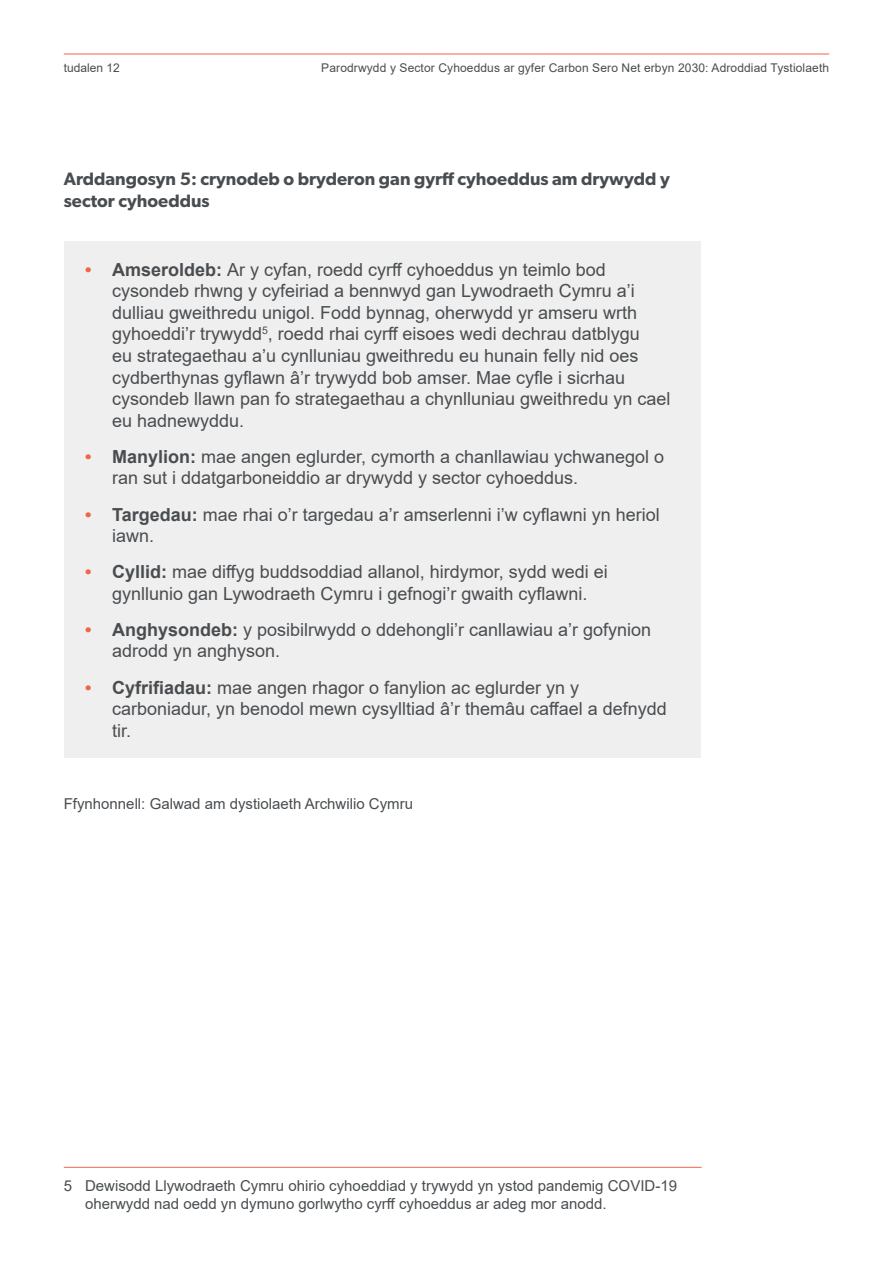
<style>
.page{position:relative;width:893px;height:1263px;background:#fff}
.page>*{position:absolute;margin:0;border:0;box-sizing:border-box;transform-origin:0 0}
.t1{font:18px/21.6px "Arial";color:#494d50}
.Box___Figure_Heading{font:600 18px/22.5px "Gibson";color:#494d50}
.Footnotes{font:15px/18px "Arial";color:#494d50}
.Source_text{font:15px "Arial";color:#494d50}
.t2{font:12px "Arial";letter-spacing:.01em;color:#494d50}
.s1{font-weight:700;color:#f16449}
.s2{font-weight:700}
</style>
<div class="page">
<hr style="left:64px;top:54px;width:765px;height:1px;background:#f16449">
<div style="left:64px;top:241px;width:636px;height:517px;background:#f0efef"></div>
<hr style="left:64px;top:1167px;width:638px;height:1px;background:#f16449">
<p class="t2" style="left:64px;top:59px;width:58px">tudalen 12</p>
<p class="t2" style="left:321px;top:59px;width:509px">Parodrwydd y Sector Cyhoeddus ar gyfer Carbon Sero Net erbyn 2030: Adroddiad Tystiolaeth</p>
<p class="Box___Figure_Heading" style="left:64px;top:167px;width:608px">Arddangosyn 5: crynodeb o bryderon gan gyrff cyhoeddus am drywydd y sector cyhoeddus</p>
<p class="t1" style="left:112px;top:258px;width:560px;text-indent:-27px"><span class="s1">•</span> <span class="s2">Amseroldeb:</span> Ar y cyfan, roedd cyrff cyhoeddus yn teimlo bod cysondeb rhwng y cyfeiriad a bennwyd gan Lywodraeth Cymru a’i dulliau gweithredu unigol. Fodd bynnag, oherwydd yr amseru wrth gyhoeddi’r trywydd<sup>5</sup>, roedd rhai cyrff eisoes wedi dechrau datblygu<br>eu strategaethau a’u cynlluniau gweithredu eu hunain felly nid oes cydberthynas gyflawn â’r trywydd bob amser. Mae cyfle i sicrhau cysondeb llawn pan fo strategaethau a chynlluniau gweithredu yn cael eu hadnewyddu.</p>
<p class="t1" style="left:112px;top:446px;width:554px;text-indent:-27px"><span class="s1">•</span> <span class="s2">Manylion:</span> mae angen eglurder, cymorth a chanllawiau ychwanegol o ran sut i ddatgarboneiddio ar drywydd y sector cyhoeddus.</p>
<p class="t1" style="left:112px;top:503px;width:549px;text-indent:-27px"><span class="s1">•</span> <span class="s2">Targedau:</span> mae rhai o’r targedau a’r amserlenni i’w cyflawni yn heriol iawn.</p>
<p class="t1" style="left:85px;top:561px;width:524px;text-align:center"><span class="s1">•</span> <span class="s2">Cyllid:</span> mae diffyg buddsoddiad allanol, hirdymor, sydd wedi ei gynllunio gan Lywodraeth Cymru i gefnogi’r gwaith cyflawni.</p>
<p class="t1" style="left:112px;top:619px;width:541px;text-indent:-27px"><span class="s1">•</span> <span class="s2">Anghysondeb:</span> y posibilrwydd o ddehongli’r canllawiau a’r gofynion adrodd yn anghyson.</p>
<p class="t1" style="left:112px;top:676px;width:556px;text-indent:-27px"><span class="s1">•</span> <span class="s2">Cyfrifiadau:</span> mae angen rhagor o fanylion ac eglurder yn y carboniadur, yn benodol mewn cysylltiad â’r themâu caffael a defnydd tir.</p>
<p class="Source_text" style="left:64px;top:793px;width:351px">Ffynhonnell: Galwad am dystiolaeth Archwilio Cymru</p>
<p class="Footnotes" style="left:85px;top:1176px;width:593px;text-indent:-21px">5 Dewisodd Llywodraeth Cymru ohirio cyhoeddiad y trywydd yn ystod pandemig COVID-19 oherwydd nad oedd yn dymuno gorlwytho cyrff cyhoeddus ar adeg mor anodd.</p>
</div>
